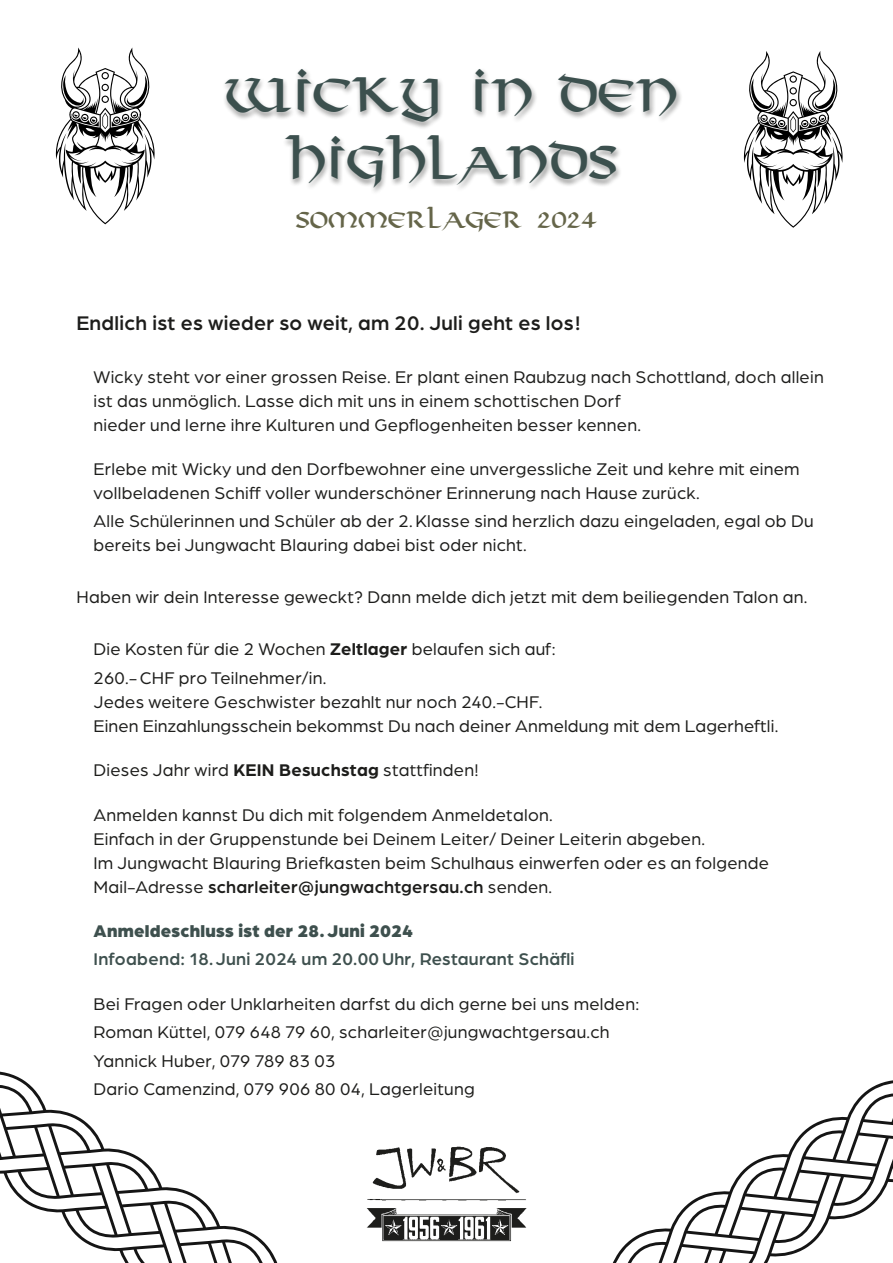
<style>
.page{position:relative;width:893px;height:1263px;background:#fff}
.page>*{position:absolute;margin:0;border:0;box-sizing:border-box;transform-origin:0 0}
.t1{font:500 44.55px/67.3px "Viking";letter-spacing:-.01em;color:#3c504e;text-align:center}
.t2{font:500 21.6px "Viking";color:#656549}
.t3{font:500 21px "Arboria";letter-spacing:.015em;color:#1d1d1b}
.t4{font:18px/24px "Arboria";letter-spacing:.015em;color:#1d1d1b}
.t5{font:500 18px "Arboria";letter-spacing:.015em;color:#3e504e}
.t6{font:900 18px "Arboria";letter-spacing:.015em;color:#3e504e}
.s1{font-weight:700}
.s2{font-weight:500}
</style>
<div class="page">
<svg style="left:0;top:1071px;width:278px;height:192px"></svg>
<svg style="left:613px;top:1080px;width:280px;height:183px"></svg>
<div style="left:220px;top:63px;width:462px;height:130px;background:#fff;opacity:.75"></div>
<img style="left:366px;top:1146px;width:161px;height:96px">
<svg style="left:56px;top:47px;width:99px;height:177px"></svg>
<svg style="left:744px;top:51px;width:99px;height:177px"></svg>
<h1 class="t1" style="left:224px;top:61px;width:455px">Wicky in den<br>Highlands</h1>
<p class="t2" style="left:295px;top:206px;width:303px">Sommerlager 2024</p>
<p class="t3" style="left:76px;top:309px;width:506px">Endlich ist es wieder so weit, am 20. Juli geht es los!</p>
<p class="t4" style="left:94px;top:364px;width:732px">Wicky steht vor einer grossen Reise. Er plant einen Raubzug nach Schottland, doch allein ist das unmöglich. Lasse dich mit uns in einem schottischen Dorf<br>nieder und lerne ihre Kulturen und Gepflogenheiten besser kennen.</p>
<p class="t4" style="left:94px;top:456px;width:707px">Erlebe mit Wicky und den Dorfbewohner eine unvergessliche Zeit und kehre mit einem vollbeladenen Schiff voller wunderschöner Erinnerung nach Hause zurück.</p>
<p class="t4" style="left:94px;top:509px;width:722px">Alle Schülerinnen und Schüler ab der 2.Klasse sind herzlich dazu eingeladen, egal ob Du bereits bei Jungwacht Blauring dabei bist oder nicht.</p>
<p class="t4" style="left:76px;top:585px;width:733px">Haben wir dein Interesse geweckt? Dann melde dich jetzt mit dem beiliegenden Talon an.</p>
<p class="t4" style="left:94px;top:635px;width:464px;line-height:28.2px">Die Kosten für die 2 Wochen <span class="s1">Zeltlager</span> belaufen sich auf:<br>260.-CHF pro Teilnehmer/in.</p>
<p class="t4" style="left:94px;top:689px;width:686px">Jedes weitere Geschwister bezahlt nur noch 240.-CHF.<br>Einen Einzahlungsschein bekommst Du nach deiner Anmeldung mit dem Lagerheftli.</p>
<p class="t4" style="left:94px;top:757px;width:387px">Dieses Jahr wird <span class="s1">KEIN Besuchstag</span> stattfinden!</p>
<p class="t4" style="left:94px;top:802px;width:677px">Anmelden kannst Du dich mit folgendem Anmeldetalon.<br>Einfach in der Gruppenstunde bei Deinem Leiter/ Deiner Leiterin abgeben.<br>Im Jungwacht Blauring Briefkasten beim Schulhaus einwerfen oder es an folgende Mail-Adresse <span class="s2">scharleiter@jungwachtgersau.ch</span> senden.</p>
<p class="t6" style="left:94px;top:918px;width:321px">Anmeldeschluss ist der 28.Juni 2024</p>
<p class="t5" style="left:94px;top:947px;width:483px">Infoabend: 18.Juni 2024 um 20.00Uhr, Restaurant Schäfli</p>
<p class="t4" style="left:94px;top:989px;width:547px;line-height:28.2px">Bei Fragen oder Unklarheiten darfst du dich gerne bei uns melden:<br>Roman Küttel, 079 648 79 60, scharleiter@jungwachtgersau.ch Yannick Huber, 079 789 83 03<br>Dario Camenzind, 079 906 80 04, Lagerleitung</p>
</div>
